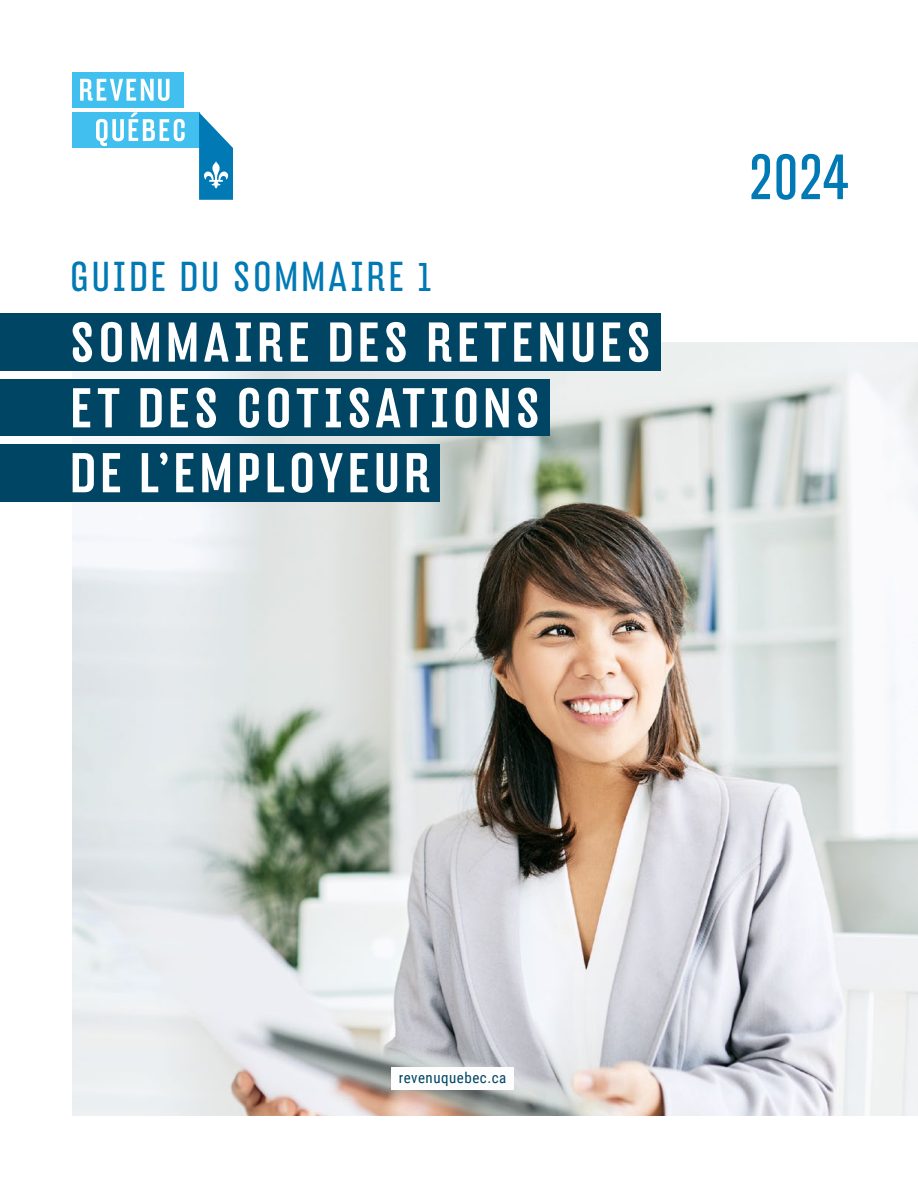
<style>
.page{position:relative;width:918px;height:1188px;background:#fff}
.page>*{position:absolute;margin:0;border:0;box-sizing:border-box;transform-origin:0 0}
.t1{font:64.5px "Hydra OT";color:#0079b5}
.t2{font:500 54.3px/65.7px "Hydra OT";letter-spacing:.065em;color:#fff}
.t3{font:40.5px "Hydra OT";letter-spacing:.07em;color:#0079b5}
.t4{font:15px "Roboto Condensed";letter-spacing:.035em;color:#004564}
</style>
<div class="page">
<img style="left:72px;top:342px;width:846px;height:774px">
<div style="left:0;top:314px;width:660px;height:57px;background:#004564"></div>
<div style="left:0;top:380px;width:549px;height:56px;background:#004564"></div>
<div style="left:391px;top:1067px;width:123px;height:23px;background:#fdfdfd"></div>
<div style="left:72px;top:72px;width:111px;height:36px;background:#41c0f0"></div>
<div style="left:72px;top:112px;width:127px;height:36px;background:#41c0f0"></div>
<svg style="left:199px;top:112px;width:34px;height:88px"></svg>
<svg style="left:80px;top:79px;width:90px;height:22px"></svg>
<svg style="left:96px;top:112px;width:89px;height:34px"></svg>
<div style="left:0;top:445px;width:439px;height:57px;background:#004564"></div>
<p class="t3" style="left:70px;top:253px;width:363px">GUIDE DU SOMMAIRE 1</p>
<p class="t2" style="left:70px;top:310px;width:583px">SOMMAIRE DES RETENUES<br>ET DES COTISATIONS</p>
<p class="t2" style="left:69px;top:440px;width:362px">DE L’EMPLOYEUR</p>
<p class="t1" style="left:748px;top:139px;width:102px">2024</p>
<p class="t4" style="left:399px;top:1067px;width:109px">revenuquebec.ca</p>
</div>
